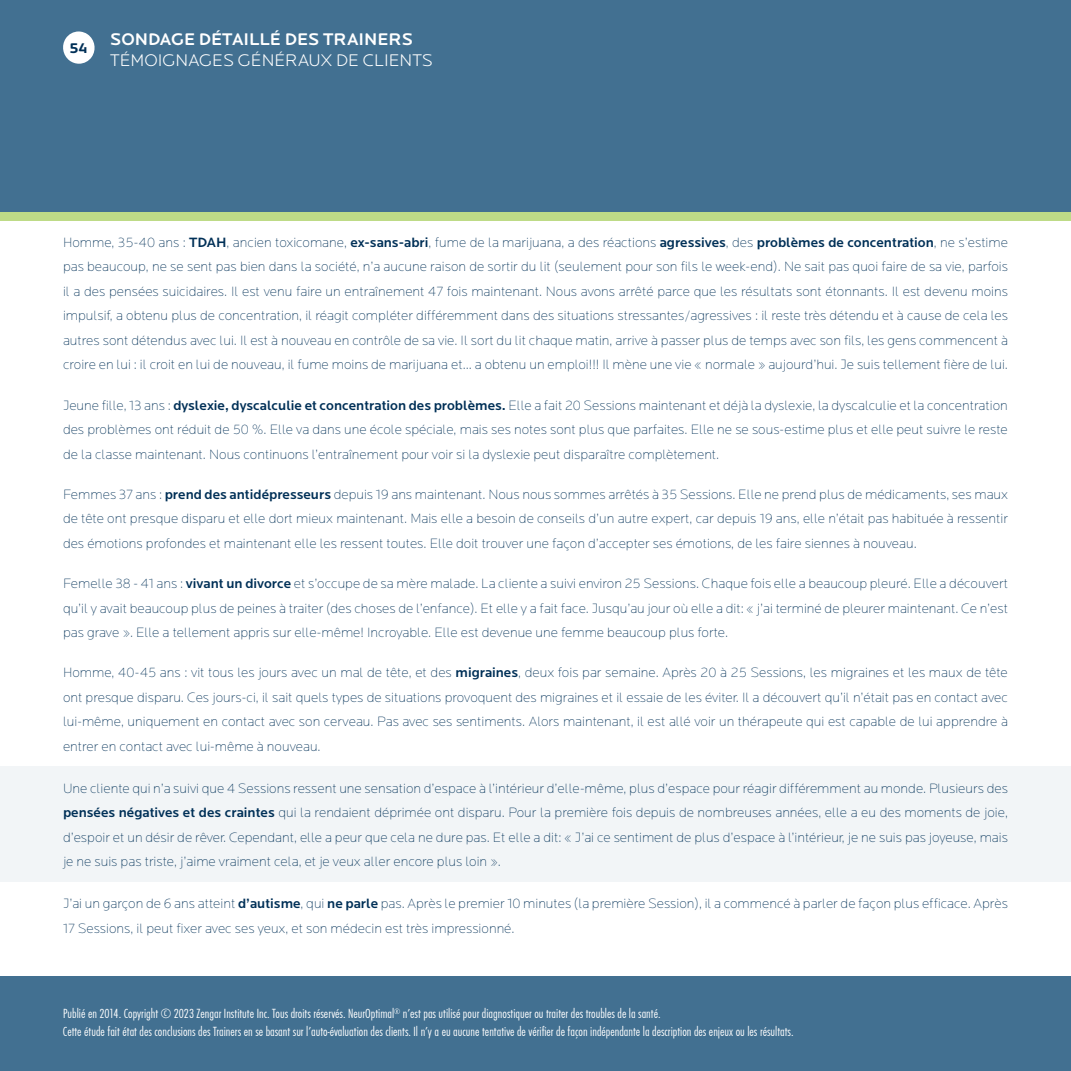
<style>
.page{position:relative;width:1071px;height:1071px;background:#fff}
.page>*{position:absolute;margin:0;border:0;box-sizing:border-box;transform-origin:0 0}
.t1{font:300 17.5px "Locator Display";color:#fff}
.t2{font:500 17.5px "Locator Display";color:#fff}
.t3{font:700 14.53px "Locator Display";color:#003057}
.t4{font:200 14px/24.5px "Locator";color:#003057;text-align:justify}
.t5{font:300 12.25px/17.5px "Futura ND Cn";color:#fff}
.s1{font-weight:500}
</style>
<div class="page">
<div style="left:0;top:976px;width:1071px;height:95px;background:#427091"></div>
<div style="left:0;top:0;width:1071px;height:220px;background:#427091"></div>
<div style="left:0;top:766px;width:1071px;height:116px;background:#f2f5f7"></div>
<div style="left:0;top:212px;width:1071px;height:8px;background:#bedb87"></div>
<svg style="left:63px;top:31px;width:32px;height:33px"></svg>
<p class="t3" style="left:70px;top:40px;width:20px">54</p>
<p class="t2" style="left:110px;top:29px;width:304px">SONDAGE DÉTAILLÉ DES TRAINERS</p>
<p class="t1" style="left:110px;top:51px;width:324px">TÉMOIGNAGES GÉNÉRAUX DE CLIENTS</p>
<p class="t4" style="left:63px;top:230px;width:947px">Homme, 35-40 ans : <span class="s1">TDAH</span>, ancien toxicomane, <span class="s1">ex-sans-abri</span>, fume de la marijuana, a des réactions <span class="s1">agressives</span>, des <span class="s1">problèmes de concentration</span>, ne s’estime pas beaucoup, ne se sent pas bien dans la société, n’a aucune raison de sortir du lit (seulement pour son fils le week-end). Ne sait pas quoi faire de sa vie, parfois il a des pensées suicidaires. Il est venu faire un entraînement 47 fois maintenant. Nous avons arrêté parce que les résultats sont étonnants. Il est devenu moins impulsif, a obtenu plus de concentration, il réagit compléter différemment dans des situations stressantes/agressives : il reste très détendu et à cause de cela les autres sont détendus avec lui. Il est à nouveau en contrôle de sa vie. Il sort du lit chaque matin, arrive à passer plus de temps avec son fils, les gens commencent à croire en lui : il croit en lui de nouveau, il fume moins de marijuana et... a obtenu un emploi!!! Il mène une vie « normale » aujourd’hui. Je suis tellement fière de lui.</p>
<p class="t4" style="left:63px;top:393px;width:946px">Jeune fille, 13 ans : <span class="s1">dyslexie, dyscalculie et concentration des problèmes.</span> Elle a fait 20 Sessions maintenant et déjà la dyslexie, la dyscalculie et la concentration des problèmes ont réduit de 50 %. Elle va dans une école spéciale, mais ses notes sont plus que parfaites. Elle ne se sous-estime plus et elle peut suivre le reste de la classe maintenant. Nous continuons l’entraînement pour voir si la dyslexie peut disparaître complètement.</p>
<p class="t4" style="left:63px;top:482px;width:947px">Femmes 37 ans : <span class="s1">prend des antidépresseurs</span> depuis 19 ans maintenant. Nous nous sommes arrêtés à 35 Sessions. Elle ne prend plus de médicaments, ses maux de tête ont presque disparu et elle dort mieux maintenant. Mais elle a besoin de conseils d’un autre expert, car depuis 19 ans, elle n’était pas habituée à ressentir des émotions profondes et maintenant elle les ressent toutes. Elle doit trouver une façon d’accepter ses émotions, de les faire siennes à nouveau.</p>
<p class="t4" style="left:63px;top:571px;width:947px">Femelle 38 - 41 ans : <span class="s1">vivant un divorce</span> et s’occupe de sa mère malade. La cliente a suivi environ 25 Sessions. Chaque fois elle a beaucoup pleuré. Elle a découvert qu’il y avait beaucoup plus de peines à traiter (des choses de l’enfance). Et elle y a fait face. Jusqu’au jour où elle a dit: « j’ai terminé de pleurer maintenant. Ce n’est pas grave ». Elle a tellement appris sur elle-même! Incroyable. Elle est devenue une femme beaucoup plus forte.</p>
<p class="t4" style="left:63px;top:660px;width:947px">Homme, 40-45 ans : vit tous les jours avec un mal de tête, et des <span class="s1">migraines</span>, deux fois par semaine. Après 20 à 25 Sessions, les migraines et les maux de tête ont presque disparu. Ces jours-ci, il sait quels types de situations provoquent des migraines et il essaie de les éviter. Il a découvert qu’il n’était pas en contact avec lui-même, uniquement en contact avec son cerveau. Pas avec ses sentiments. Alors maintenant, il est allé voir un thérapeute qui est capable de lui apprendre à entrer en contact avec lui-même à nouveau.</p>
<p class="t4" style="left:63px;top:776px;width:947px">Une cliente qui n’a suivi que 4 Sessions ressent une sensation d’espace à l’intérieur d’elle-même, plus d’espace pour réagir différemment au monde. Plusieurs des <span class="s1">pensées négatives et des craintes</span> qui la rendaient déprimée ont disparu. Pour la première fois depuis de nombreuses années, elle a eu des moments de joie, d’espoir et un désir de rêver. Cependant, elle a peur que cela ne dure pas. Et elle a dit: « J’ai ce sentiment de plus d’espace à l’intérieur, je ne suis pas joyeuse, mais je ne suis pas triste, j’aime vraiment cela, et je veux aller encore plus loin ».</p>
<p class="t4" style="left:63px;top:891px;width:946px">J’ai un garçon de 6 ans atteint <span class="s1">d’autisme</span>, qui <span class="s1">ne parle</span> pas. Après le premier 10 minutes (la première Session), il a commencé à parler de façon plus efficace. Après<br>17 Sessions, il peut fixer avec ses yeux, et son médecin est très impressionné.</p>
<p class="t5" style="left:63px;top:1005px;width:732px">Publié en 2014. Copyright © 2023 Zengar Institute Inc. Tous droits réservés. NeurOptimal<sup>®</sup> n’est pas utilisé pour diagnostiquer ou traiter des troubles de la santé.<br>Cette étude fait état des conclusions des Trainers en se basant sur l’auto-évaluation des clients. Il n’y a eu aucune tentative de vérifier de façon indépendante la description des enjeux ou les résultats.</p>
</div>
